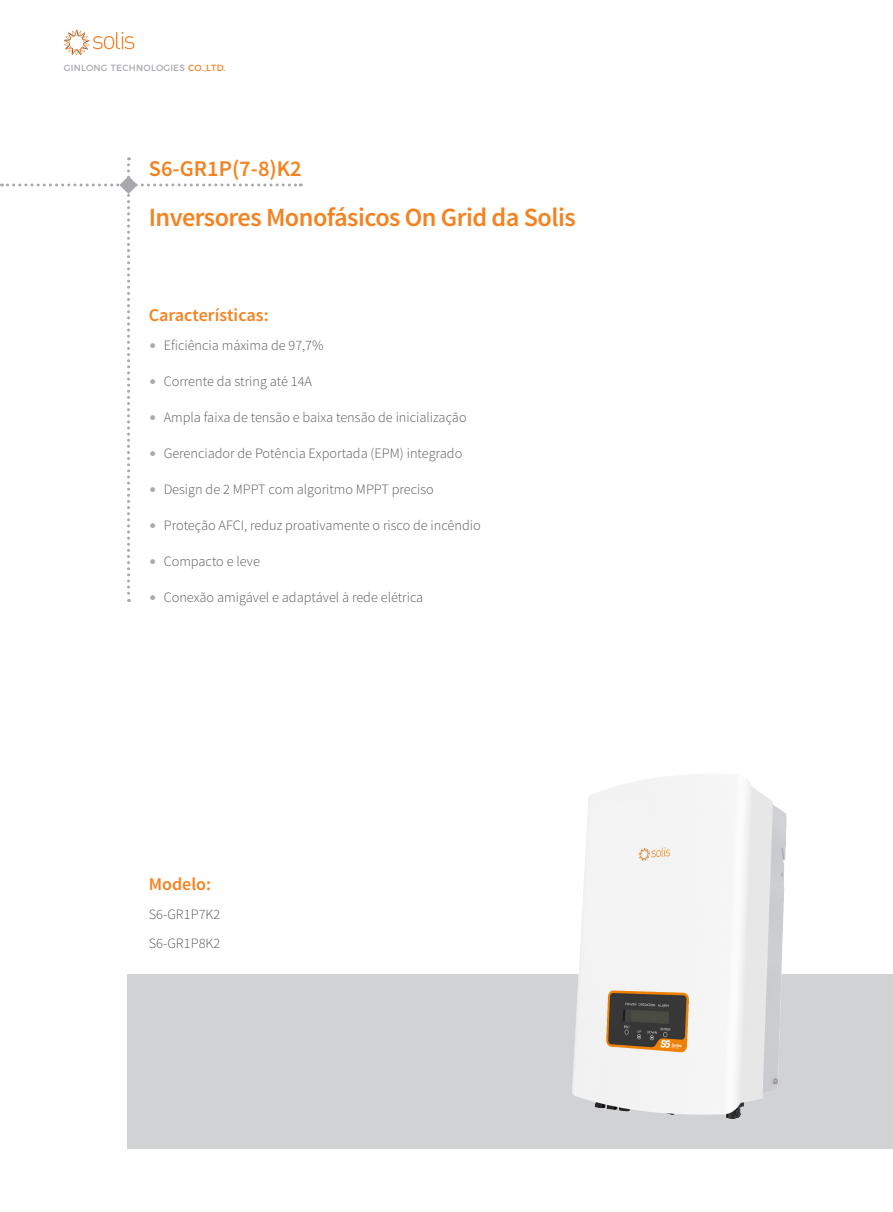
<style>
.page{position:relative;width:893px;height:1212px;background:#fff}
.page>*{position:absolute;margin:0;border:0;box-sizing:border-box;transform-origin:0 0}
.t1{font:600 26.25px "Source Sans Pro";letter-spacing:-.02em;color:#f58220}
.t2{font:600 22.5px "Source Sans Pro";color:#f58220}
.t3{font:600 18px "Source Sans Pro";color:#f58220}
.t4{font:300 14.25px/29.5px "Source Sans Pro";color:#57585a}
.t5{font:9px "Montserrat";letter-spacing:.025em;color:#a8a9ad}
.s1{color:#f58220}
.s2{color:#a8a9ad}
</style>
<div class="page">
<div style="left:128px;top:974px;width:765px;height:174px;background:#d1d2d4"></div>
<svg style="left:64px;top:30px;width:70px;height:25px"></svg>
<img style="left:573px;top:774px;width:214px;height:344px">
<svg style="left:1px;top:157px;width:300px;height:445px"></svg>
<p class="t5" style="left:64px;top:61px;width:163px">GINLONG TECHNOLOGIES <span class="s1">CO.,LTD.</span></p>
<h2 class="t2" style="left:149px;top:154px;width:155px">S6-GR1P(7-8)K2</h2>
<h1 class="t1" style="left:149px;top:201px;width:428px">Inversores Monofásicos On Grid da Solis</h1>
<p class="t3" style="left:149px;top:304px;width:121px">Características:</p>
<p class="t4" style="left:149px;top:330px;width:176px"><span class="s2">•</span> Eficiência máxima de 97,7%</p>
<p class="t4" style="left:149px;top:366px;width:165px"><span class="s2">•</span> Corrente da string até 14A</p>
<p class="t4" style="left:149px;top:402px;width:319px"><span class="s2">•</span> Ampla faixa de tensão e baixa tensão de inicialização</p>
<p class="t4" style="left:149px;top:438px;width:315px"><span class="s2">•</span> Gerenciador de Potência Exportada (EPM) integrado</p>
<p class="t4" style="left:149px;top:474px;width:287px"><span class="s2">•</span> Design de 2 MPPT com algoritmo MPPT preciso</p>
<p class="t4" style="left:149px;top:510px;width:333px"><span class="s2">•</span> Proteção AFCI, reduz proativamente o risco de incêndio</p>
<p class="t4" style="left:149px;top:546px;width:113px"><span class="s2">•</span> Compacto e leve</p>
<p class="t4" style="left:149px;top:582px;width:276px"><span class="s2">•</span> Conexão amigável e adaptável à rede elétrica</p>
<p class="t3" style="left:149px;top:873px;width:64px">Modelo:</p>
<p class="t4" style="left:149px;top:899px;width:73px">S6-GR1P7K2<br>S6-GR1P8K2</p>
</div>
